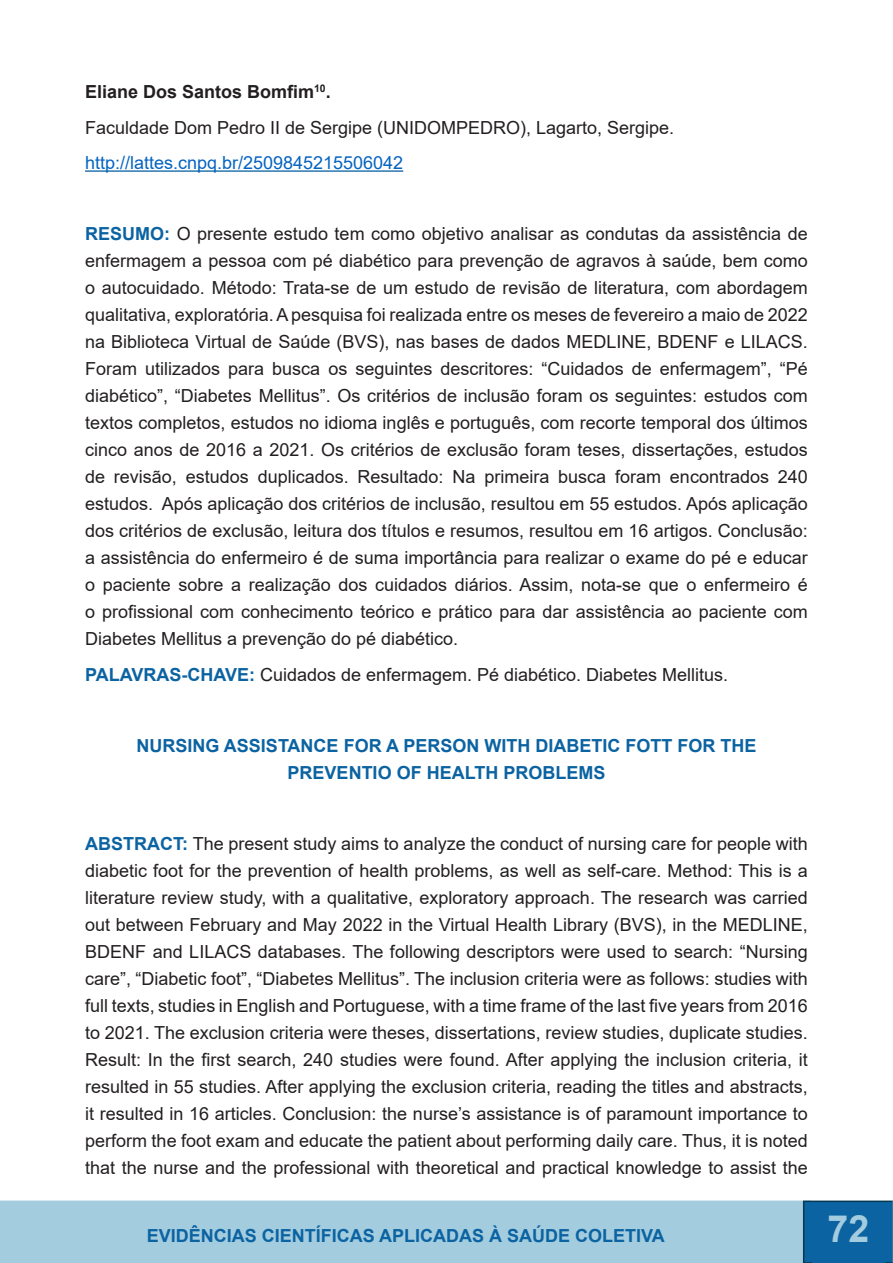
<style>
.page{position:relative;width:893px;height:1263px;background:#fff}
.page>*{position:absolute;margin:0;border:0;box-sizing:border-box;transform-origin:0 0}
.t1{font:700 37.5px "Arial";color:#a3ccde}
.t2{font:18px/27px "Arial";color:#231f20;text-align:justify}
.t3{font:700 18px/27px "Arial";color:#0b63a2;text-align:center}
.t4{font:18px "Arial";color:#0563c1}
.t5{font:700 18px "Arial";color:#231f20}
.s1{font-weight:700;color:#0b63a2}
</style>
<div class="page">
<div style="left:1px;top:1201px;width:809px;height:61px;background:#a3ccde"></div>
<div style="left:0;top:1200px;width:811px;height:63px;border:2px solid #a3ccde"></div>
<div style="left:803px;top:1200px;width:90px;height:63px;background:#0b63a2;border:2px solid #073852"></div>
<div style="left:812px;top:1214px;width:72px;height:49px;background:#0b63a2"></div>
<svg style="left:892px;top:1200px;width:1px;height:62px"></svg>
<hr style="left:85px;top:170px;width:318px;height:2px;background:#0b63a2">
<p class="t5" style="left:85px;top:79px;width:247px">Eliane Dos Santos Bomfim<sup>10</sup>.</p>
<p class="t2" style="left:85px;top:114px;width:591px">Faculdade Dom Pedro II de Sergipe (UNIDOMPEDRO), Lagarto, Sergipe.</p>
<p class="t4" style="left:85px;top:150px;width:320px">http://lattes.cnpq.br/2509845215506042</p>
<p class="t2" style="left:85px;top:220px;width:724px"><span class="s1">RESUMO:</span> O presente estudo tem como objetivo analisar as condutas da assistência de enfermagem a pessoa com pé diabético para prevenção de agravos à saúde, bem como o autocuidado. Método: Trata-se de um estudo de revisão de literatura, com abordagem qualitativa, exploratória. A pesquisa foi realizada entre os meses de fevereiro a maio de 2022 na Biblioteca Virtual de Saúde (BVS), nas bases de dados MEDLINE, BDENF e LILACS.<br>Foram utilizados para busca os seguintes descritores: “Cuidados de enfermagem”, “Pé diabético”, “Diabetes Mellitus”. Os critérios de inclusão foram os seguintes: estudos com textos completos, estudos no idioma inglês e português, com recorte temporal dos últimos cinco anos de 2016 a 2021. Os critérios de exclusão foram teses, dissertações, estudos de revisão, estudos duplicados. Resultado: Na primeira busca foram encontrados 240 estudos. Após aplicação dos critérios de inclusão, resultou em 55 estudos. Após aplicação dos critérios de exclusão, leitura dos títulos e resumos, resultou em 16 artigos. Conclusão: a assistência do enfermeiro é de suma importância para realizar o exame do pé e educar o paciente sobre a realização dos cuidados diários. Assim, nota-se que o enfermeiro é o profissional com conhecimento teórico e prático para dar assistência ao paciente com Diabetes Mellitus a prevenção do pé diabético.</p>
<p class="t2" style="left:85px;top:661px;width:645px"><span class="s1">PALAVRAS-CHAVE:</span> Cuidados de enfermagem. Pé diabético. Diabetes Mellitus.</p>
<p class="t3" style="left:137px;top:732px;width:621px">NURSING ASSISTANCE FOR A PERSON WITH DIABETIC FOTT FOR THE<br>PREVENTIO OF HEALTH PROBLEMS</p>
<p class="t2" style="left:85px;top:830px;width:724px"><span class="s1">ABSTRACT:</span> The present study aims to analyze the conduct of nursing care for people with diabetic foot for the prevention of health problems, as well as self-care. Method: This is a literature review study, with a qualitative, exploratory approach. The research was carried out between February and May 2022 in the Virtual Health Library (BVS), in the MEDLINE, BDENF and LILACS databases. The following descriptors were used to search: “Nursing care”, “Diabetic foot”, “Diabetes Mellitus”. The inclusion criteria were as follows: studies with full texts, studies in English and Portuguese, with a time frame of the last five years from 2016 to 2021. The exclusion criteria were theses, dissertations, review studies, duplicate studies.<br>Result: In the first search, 240 studies were found. After applying the inclusion criteria, it resulted in 55 studies. After applying the exclusion criteria, reading the titles and abstracts, it resulted in 16 articles. Conclusion: the nurse’s assistance is of paramount importance to perform the foot exam and educate the patient about performing daily care. Thus, it is noted that the nurse and the professional with theoretical and practical knowledge to assist the</p>
<p class="t3" style="left:147px;top:1222px;width:520px">EVIDÊNCIAS CIENTÍFICAS APLICADAS À SAÚDE COLETIVA</p>
<h1 class="t1" style="left:827px;top:1202px;width:43px">72</h1>
</div>
